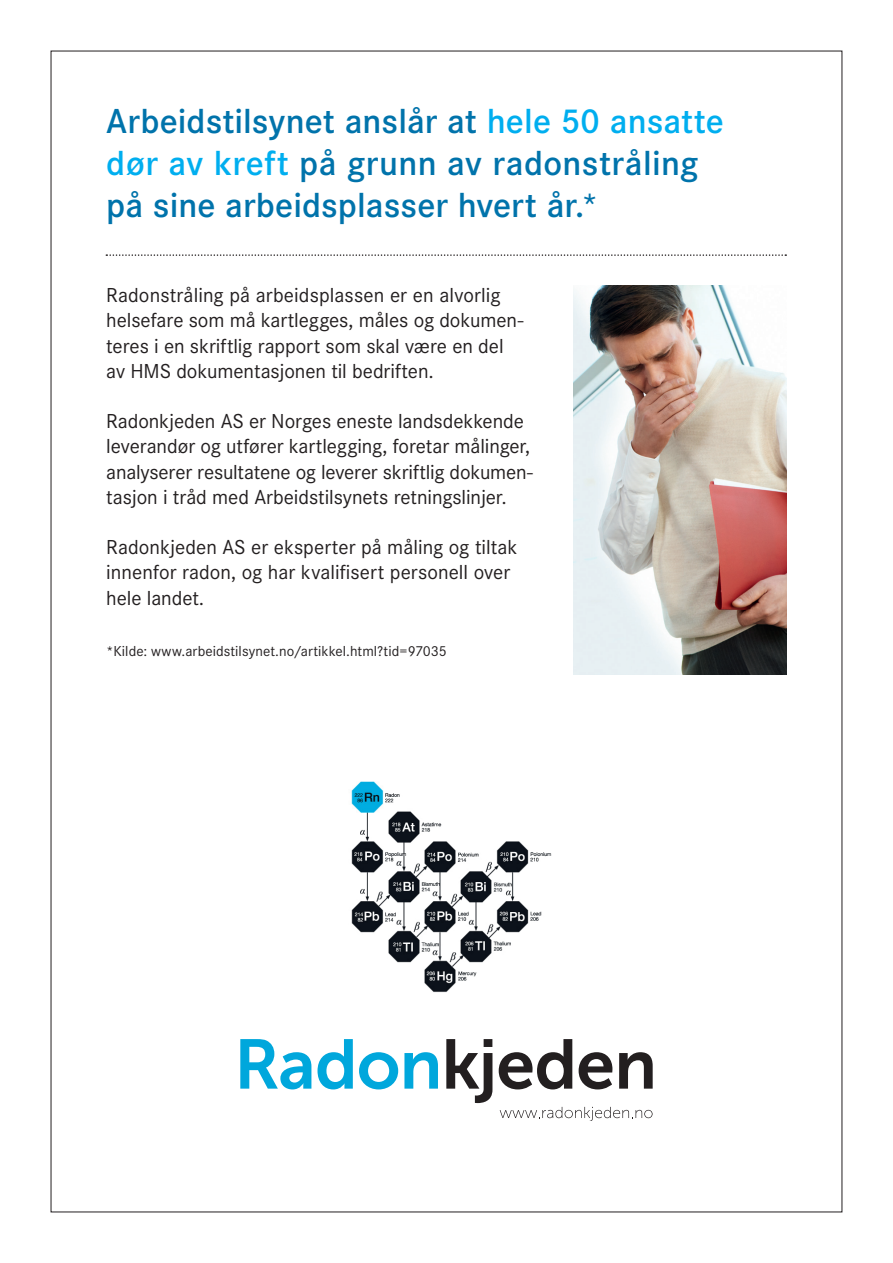
<style>
.page{position:relative;width:893px;height:1263px;background:#fff}
.page>*{position:absolute;margin:0;border:0;box-sizing:border-box;transform-origin:0 0}
.t1{font:600 36px/42px "Corporate S";letter-spacing:.005em;color:#0073ab}
.t2{font:21px/25.2px "Corporate S";letter-spacing:-.005em;color:#231f20}
.t3{font:15px "Corporate S";letter-spacing:.005em;color:#231f20}
.s1{color:#00aeef}
</style>
<div class="page">
<svg style="left:240px;top:1039px;width:71px;height:50px"></svg>
<svg style="left:317px;top:1039px;width:36px;height:50px"></svg>
<svg style="left:359px;top:1052px;width:39px;height:37px"></svg>
<svg style="left:404px;top:1052px;width:34px;height:37px"></svg>
<svg style="left:446px;top:1039px;width:46px;height:64px"></svg>
<svg style="left:499px;top:1039px;width:73px;height:50px"></svg>
<svg style="left:579px;top:1052px;width:33px;height:37px"></svg>
<svg style="left:619px;top:1052px;width:34px;height:37px"></svg>
<svg style="left:500px;top:1107px;width:153px;height:14px"></svg>
<img style="left:351px;top:781px;width:201px;height:212px">
<svg style="left:106px;top:254px;width:680px;height:2px"></svg>
<img style="left:573px;top:286px;width:213px;height:388px">
<h1 class="t1" style="left:106px;top:100px;width:619px">Arbeidstilsynet anslår at <span class="s1">hele 50 ansatte dør av kreft</span> på grunn av radonstråling på sine arbeidsplasser hvert år.*</h1>
<p class="t2" style="left:106px;top:283px;width:419px">Radonstråling på arbeidsplassen er en alvorlig helsefare som må kartlegges, måles og dokumen&shy;teres i en skriftlig rapport som skal være en del av HMS dokumentasjonen til bedriften.</p>
<p class="t2" style="left:106px;top:409px;width:428px">Radonkjeden AS er Norges eneste landsdekkende leverandør og utfører kartlegging, foretar målinger, analyserer resultatene og leverer skriftlig dokumen&shy;tasjon i tråd med Arbeidstilsynets retningslinjer.</p>
<p class="t2" style="left:106px;top:535px;width:413px">Radonkjeden AS er eksperter på måling og tiltak innenfor radon, og har kvalifisert personell over hele landet.</p>
<p class="t3" style="left:106px;top:642px;width:342px">*Kilde: www.arbeidstilsynet.no/artikkel.html?tid=97035</p>
</div>
